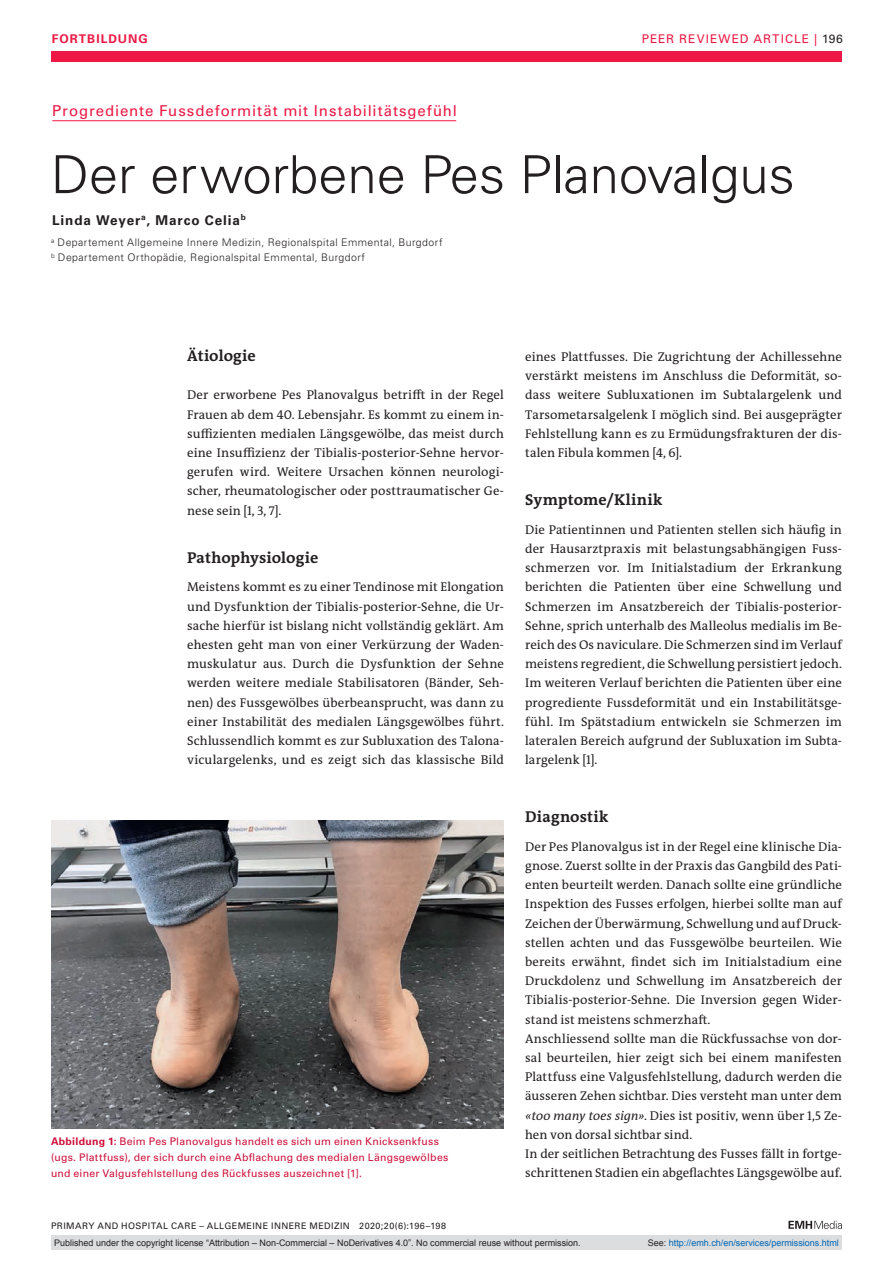
<style>
.page{position:relative;width:893px;height:1263px;background:#fff}
.page>*{position:absolute;margin:0;border:0;box-sizing:border-box;transform-origin:0 0}
.t1{font:300 52.5px "Univers LT Std";color:#231f20}
.t2{font:700 15.75px "The Antiqua B W7";letter-spacing:.005em;color:#231f20}
.t3{font:15px "Univers LT Std";letter-spacing:.06em;color:#ed1845}
.t4{font:700 13.5px "Univers LT Std";letter-spacing:.065em;color:#231f20}
.t5{font:12.75px/19.2px "The Antiqua B W5 Plain";letter-spacing:.005em;color:#231f20;text-align:justify}
.t6{font:12px "Univers LT Std";letter-spacing:.085em;color:#ed1845}
.t7{font:700 12px "Univers LT Std";letter-spacing:.085em;color:#ed1845}
.t8{font:10.5px/15.8px "Univers LT Std";letter-spacing:.025em;color:#cd0f3b}
.t9{font:300 10.5px/15px "Univers LT Std";letter-spacing:.04em;color:#231f20}
.t10{font:9px "Arial";color:#231f20}
.t11{font:9px "Univers LT Std";letter-spacing:.05em;color:#231f20}
.t12{font:9px "Arial";color:#0166b3}
.s1{color:#231f20}
.s2{font-weight:700}
.s3{font-style:italic}
</style>
<div class="page">
<div style="left:51px;top:51px;width:791px;height:11px;background:#ed1845"></div>
<svg style="left:788px;top:1221px;width:54px;height:8px"></svg>
<hr style="left:52px;top:120px;width:404px;height:1px;background:#ed1845">
<img style="left:51px;top:821px;width:452px;height:308px">
<div style="left:51px;top:1235px;width:791px;height:15px;background:#dcdddf"></div>
<p class="t7" style="left:52px;top:31px;width:98px">FORTBILDUNG</p>
<p class="t6" style="left:642px;top:31px;width:203px">PEER REVIEWED ARTICLE | <span class="s1">196</span></p>
<p class="t3" style="left:52px;top:102px;width:406px">Progrediente Fussdeformität mit Instabilitätsgefühl</p>
<h1 class="t1" style="left:51px;top:143px;width:745px">Der erworbene Pes Planovalgus</h1>
<p class="t4" style="left:52px;top:212px;width:195px">Linda Weyer<sup>a</sup>, Marco Celia<sup>b</sup></p>
<p class="t9" style="left:51px;top:235px;width:393px"><sup>a</sup> Departement Allgemeine Innere Medizin, Regionalspital Emmental, Burgdorf <sup>b</sup> Departement Orthopädie, Regionalspital Emmental, Burgdorf</p>
<p class="t2" style="left:187px;top:346px;width:70px">Ätiologie</p>
<p class="t5" style="left:187px;top:386px;width:318px">Der erworbene Pes Planovalgus betrifft in der Regel Frauen ab dem 40. Lebensjahr. Es kommt zu einem in&shy;suffizienten medialen Längsgewölbe, das meist durch eine Insuffizienz der Tibialis-posterior-Sehne hervor&shy;gerufen wird. Weitere Ursachen können neurologi&shy;scher, rheumatologischer oder posttraumatischer Ge&shy;nese sein [1, 3, 7].</p>
<p class="t2" style="left:187px;top:547px;width:133px">Pathophysiologie</p>
<p class="t5" style="left:187px;top:578px;width:318px">Meistens kommt es zu einer Tendinose mit Elongation und Dysfunktion der Tibialis-posterior-Sehne, die Ur&shy;sache hierfür ist bislang nicht vollständig geklärt. Am ehesten geht man von einer Verkürzung der Waden&shy;muskulatur aus. Durch die Dysfunktion der Sehne werden weitere mediale Stabilisatoren (Bänder, Seh&shy;nen) des Fussgewölbes überbeansprucht, was dann zu einer Instabilität des medialen Längsgewölbes führt.<br>Schlussendlich kommt es zur Subluxation des Talona&shy;viculargelenks, und es zeigt sich das klassische Bild</p>
<p class="t8" style="left:51px;top:1133px;width:399px"><span class="s2">Abbildung 1:</span> Beim Pes Planovalgus handelt es sich um einen Knicksenkfuss (ugs. Plattfuss), der sich durch eine Abflachung des medialen Längsgewölbes und einer Valgusfehlstellung des Rückfusses auszeichnet [1].</p>
<p class="t11" style="left:51px;top:1220px;width:397px">PRIMARY AND HOSPITAL CARE – ALLGEMEINE INNERE MEDIZIN 2020;20(6):196–198</p>
<p class="t5" style="left:525px;top:347px;width:318px">eines Plattfusses. Die Zugrichtung der Achillessehne verstärkt meistens im Anschluss die Deformität, so&shy;dass weitere Subluxationen im Subtalargelenk und Tarsometarsalgelenk I möglich sind. Bei ausgeprägter Fehlstellung kann es zu Ermüdungsfrakturen der dis&shy;talen Fibula kommen [4, 6].</p>
<p class="t2" style="left:525px;top:490px;width:139px">Symptome/Klinik</p>
<p class="t5" style="left:525px;top:520px;width:318px">Die Patientinnen und Patienten stellen sich häufig in der Hausarztpraxis mit belastungsabhängigen Fuss&shy;schmerzen vor. Im Initialstadium der Erkrankung berichten die Patienten über eine Schwellung und Schmerzen im Ansatzbereich der Tibialis-posterior-Sehne, sprich unterhalb des Malleolus medialis im Be&shy;reich des Os naviculare. Die Schmerzen sind im Verlauf meistens regredient, die Schwellung persistiert jedoch.<br>Im weiteren Verlauf berichten die Patienten über eine progrediente Fussdeformität und ein Instabilitätsge&shy;fühl. Im Spätstadium entwickeln sie Schmerzen im lateralen Bereich aufgrund der Subluxation im Subta&shy;largelenk [1].</p>
<p class="t2" style="left:525px;top:806px;width:85px">Diagnostik</p>
<p class="t5" style="left:525px;top:837px;width:318px;text-align:left">Der Pes Planovalgus ist in der Regel eine klinische Dia&shy;gnose. Zuerst sollte in der Praxis das Gangbild des Pati&shy;enten beurteilt werden. Danach sollte eine gründliche Inspektion des Fusses erfolgen, hierbei sollte man auf Zeichen der Überwärmung, Schwellung und auf Druck&shy;stellen achten und das Fussgewölbe beurteilen. Wie bereits erwähnt, findet sich im Initialstadium eine Druckdolenz und Schwellung im Ansatzbereich der Tibialis-posterior-Sehne. Die Inversion gegen Wider&shy;stand ist meistens schmerzhaft.<br>Anschliessend sollte man die Rückfussachse von dor&shy;sal beurteilen, hier zeigt sich bei einem manifesten Plattfuss eine Valgusfehlstellung, dadurch werden die äusseren Zehen sichtbar. Dies versteht man unter dem <span class="s3">«too many toes sign»</span>. Dies ist positiv, wenn über 1,5 Ze&shy;hen von dorsal sichtbar sind.<br>In der seitlichen Betrachtung des Fusses fällt in fortge&shy;schrittenen Stadien ein abgeflachtes Längsgewölbe auf.</p>
<p class="t10" style="left:54px;top:1237px;width:528px">Published under the copyright license “Attribution – Non-Commercial – NoDerivatives 4.0”. No commercial reuse without permission.</p>
<p class="t12" style="left:648px;top:1237px;width:193px"><span class="s1">See:</span> http://emh.ch/en/services/permissions.html</p>
</div>
